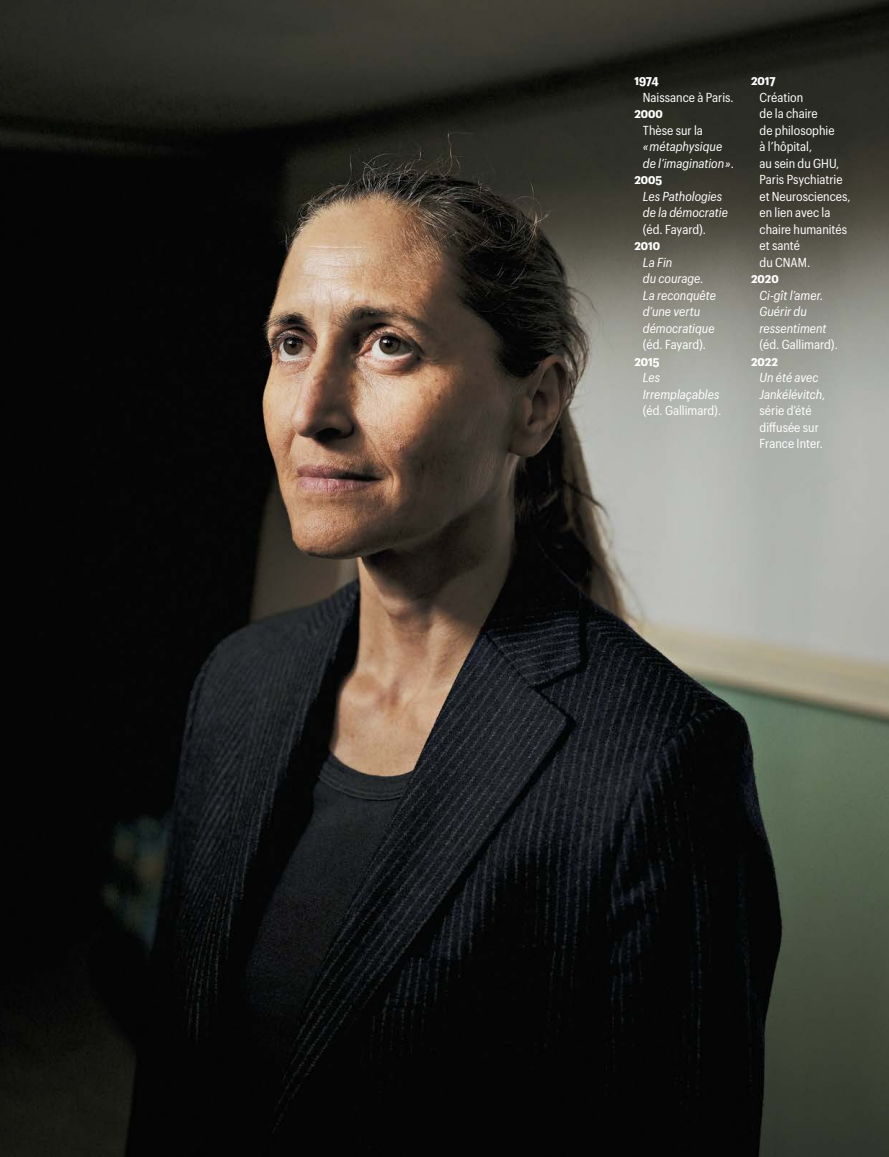
<style>
.page{position:relative;width:889px;height:1157px;background:#fff}
.page>*{position:absolute;margin:0;border:0;box-sizing:border-box;transform-origin:0 0}
.t1{font:12.75px/16.5px "Graphik Compact";color:#fff}
.t2{font:italic 12.75px/16.5px "Graphik Compact";color:#fff}
.t3{font:700 12.75px "Graphik Compact";color:#fff}
.s1{font-style:normal}
</style>
<div class="page">
<img style="left:0;top:0;width:889px;height:1157px">
<p class="t3" style="left:634px;top:77px;width:26px">1974</p>
<p class="t1" style="left:643px;top:90px;width:92px">Naissance à Paris.</p>
<p class="t3" style="left:634px;top:110px;width:30px">2000</p>
<p class="t1" style="left:643px;top:123px;width:62px">Thèse sur la</p>
<p class="t2" style="left:643px;top:139px;width:81px">« métaphysique</p>
<p class="t2" style="left:643px;top:156px;width:93px">de l’imagination »<span class="s1">.</span></p>
<p class="t3" style="left:634px;top:176px;width:29px">2005</p>
<p class="t2" style="left:643px;top:189px;width:86px">Les Pathologies de la démocratie</p>
<p class="t1" style="left:643px;top:222px;width:65px">(éd. Fayard).</p>
<p class="t3" style="left:634px;top:242px;width:27px">2010</p>
<p class="t2" style="left:643px;top:255px;width:75px">La Fin<br>du courage.<br>La reconquête d’une vertu démocratique</p>
<p class="t1" style="left:643px;top:337px;width:65px">(éd. Fayard).</p>
<p class="t3" style="left:634px;top:358px;width:27px">2015</p>
<p class="t2" style="left:643px;top:370px;width:78px">Les<br>Irremplaçables</p>
<p class="t1" style="left:643px;top:403px;width:80px">(éd. Gallimard).</p>
<p class="t3" style="left:751px;top:77px;width:26px">2017</p>
<p class="t1" style="left:759px;top:90px;width:93px">Création<br>de la chaire<br>de philosophie<br>à l’hôpital,<br>au sein du GHU,<br>Paris Psychiatrie et Neurosciences, en lien avec la chaire humanités et santé<br>du CNAM.</p>
<p class="t3" style="left:751px;top:275px;width:29px">2020</p>
<p class="t2" style="left:759px;top:288px;width:69px">Ci-gît l’amer.<br>Guérir du ressentiment</p>
<p class="t1" style="left:759px;top:337px;width:80px">(éd. Gallimard).</p>
<p class="t3" style="left:751px;top:358px;width:28px">2022</p>
<p class="t2" style="left:759px;top:370px;width:67px">Un été avec<br>Jankélévitch,</p>
<p class="t1" style="left:759px;top:403px;width:65px">série d’été diffusée sur<br>France Inter.</p>
</div>
